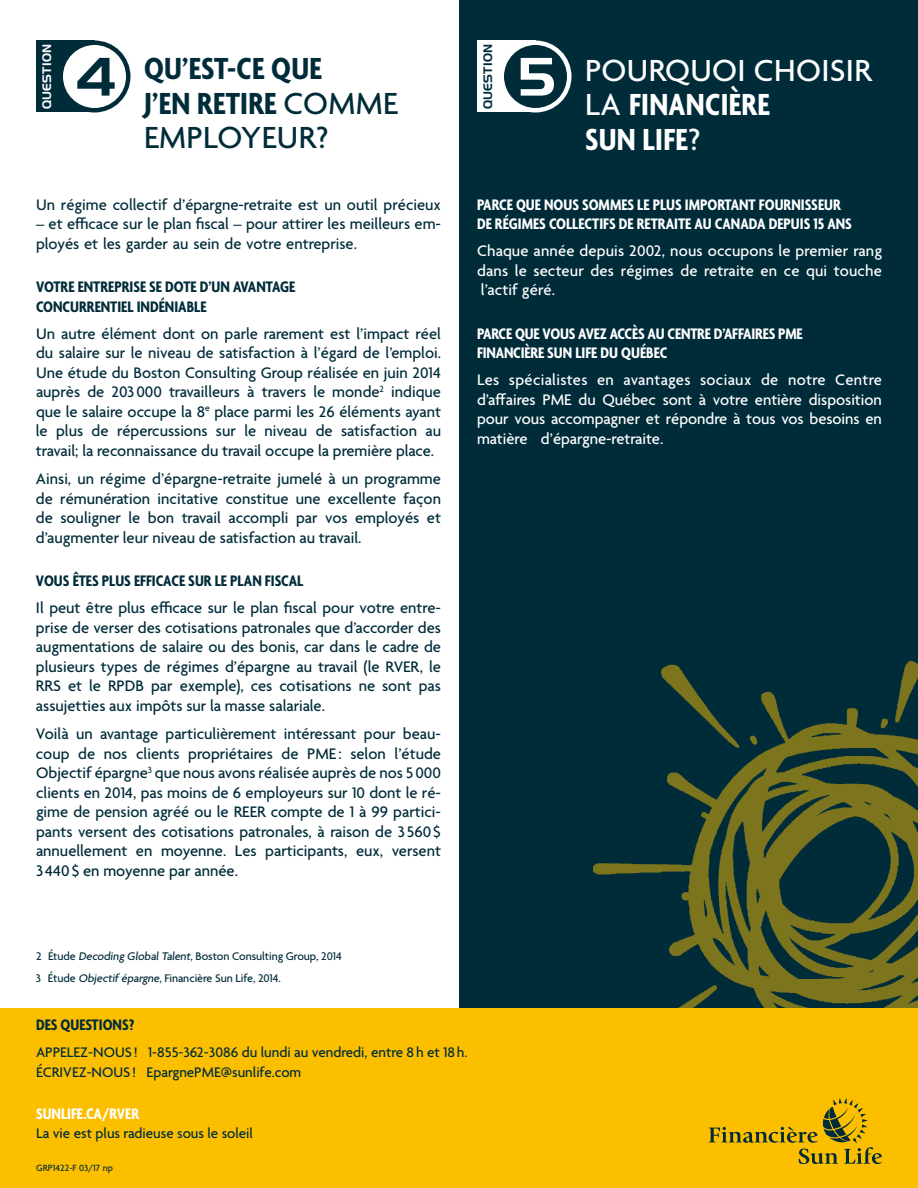
<style>
.page{position:relative;width:918px;height:1188px;background:#fff}
.page>*{position:absolute;margin:0;border:0;box-sizing:border-box;transform-origin:0 0}
.t1{font:52.5px "Handel Gothic BT";color:#fff}
.t2{font:52.5px "Handel Gothic BT";color:#002c3a}
.t3{font:700 condensed 33px/34.5px "Agenda";letter-spacing:.01em;color:#002c3a}
.t4{font:500 33px/34.5px "Agenda";letter-spacing:.01em;color:#fff}
.t5{font:500 16.5px/19.5px "Agenda";color:#002c3a;text-align:justify}
.t6{font:500 16.5px/19.5px "Agenda";color:#fff;text-align:justify}
.t7{font:700 condensed 16.5px/19.5px "Agenda";color:#fff}
.t8{font:700 condensed 16.5px/19.5px "Agenda";color:#002c3a}
.t9{font:500 15px/19.5px "Agenda";color:#002c3a}
.t10{font:500 12px/22.5px "Agenda";letter-spacing:-.005em;color:#002c3a}
.t11{font:12px "Handel Gothic BT";letter-spacing:.02em;color:#002c3a}
.t12{font:12px "Handel Gothic BT";letter-spacing:.02em;color:#fff}
.t13{font:500 9.75px "Agenda";letter-spacing:.01em;color:#002c3a}
.s1{font-weight:500;font-stretch:normal}
.s2{font-weight:700;font-stretch:condensed}
</style>
<div class="page">
<div style="left:459px;top:0;width:459px;height:1008px;background:#002c3a"></div>
<div style="left:477px;top:40px;width:59px;height:72px;background:#fff"></div>
<div style="left:502px;top:43px;width:67px;height:67px;background:#002c3a;border-radius:50%"></div>
<div style="left:500px;top:40px;width:72px;height:72px;border:4px solid #fff;border-radius:50%"></div>
<div style="left:36px;top:40px;width:58px;height:72px;background:#002c3a"></div>
<div style="left:61px;top:43px;width:67px;height:67px;background:#fff;border-radius:50%"></div>
<div style="left:58px;top:40px;width:72px;height:72px;border:4px solid #002c3a;border-radius:50%"></div>
<img style="left:593px;top:661px;width:325px;height:347px">
<div style="left:0;top:1008px;width:918px;height:180px;background:#fcbf00"></div>
<svg style="left:709px;top:1098px;width:173px;height:66px"></svg>
<p class="t12" style="left:40px;top:109px;width:67px;rotate:-90deg">QUESTION</p>
<h1 class="t2" style="left:76px;top:45px;width:42px">4</h1>
<h2 class="t3" style="left:144px;top:53px;width:256px">QU’EST-CE QUE<br>J’EN RETIRE <span class="s1">COMME<br>EMPLOYEUR?</span></h2>
<p class="t5" style="left:36px;top:196px;width:407px">Un régime collectif d’épargne-retraite est un outil précieux</p>
<p class="t5" style="left:36px;top:215px;width:407px">– et efficace sur le plan fiscal – pour attirer les meilleurs em&shy;ployés et les garder au sein de votre entreprise.</p>
<p class="t8" style="left:36px;top:278px;width:261px">VOTRE ENTREPRISE SE DOTE D’UN AVANTAGE<br>CONCURRENTIEL INDÉNIABLE</p>
<p class="t5" style="left:36px;top:325px;width:407px">Un autre élément dont on parle rarement est l’impact réel du salaire sur le niveau de satisfaction à l’égard de l’emploi.<br>Une étude du Boston Consulting Group réalisée en juin 2014 auprès de 203000 travailleurs à travers le monde<sup>2</sup> indique que le salaire occupe la 8<sup>e</sup> place parmi les 26 éléments ayant le plus de répercussions sur le niveau de satisfaction au travail; la reconnaissance du travail occupe la première place.</p>
<p class="t5" style="left:36px;top:470px;width:407px">Ainsi, un régime d’épargne-retraite jumelé à un programme de rémunération incitative constitue une excellente façon de souligner le bon travail accompli par vos employés et d’augmenter leur niveau de satisfaction au travail.</p>
<p class="t8" style="left:36px;top:572px;width:269px">VOUS ÊTES PLUS EFFICACE SUR LE PLAN FISCAL</p>
<p class="t5" style="left:36px;top:599px;width:407px">Il peut être plus efficace sur le plan fiscal pour votre entre&shy;prise de verser des cotisations patronales que d’accorder des augmentations de salaire ou des bonis, car dans le cadre de plusieurs types de régimes d’épargne au travail (le RVER, le RRS et le RPDB par exemple), ces cotisations ne sont pas assujetties aux impôts sur la masse salariale.</p>
<p class="t5" style="left:36px;top:725px;width:407px">Voilà un avantage particulièrement intéressant pour beau&shy;coup de nos clients propriétaires de PME : selon l’étude Objectif épargne<sup>3</sup> que nous avons réalisée auprès de nos 5000 clients en 2014, pas moins de 6 employeurs sur 10 dont le ré&shy;gime de pension agréé ou le REER compte de 1 à 99 partici&shy;pants versent des cotisations patronales, à raison de 3 560$ annuellement en moyenne. Les participants, eux, versent 3 440$ en moyenne par année.</p>
<p class="t11" style="left:481px;top:109px;width:67px;rotate:-90deg">QUESTION</p>
<h1 class="t1" style="left:519px;top:45px;width:37px">5</h1>
<h2 class="t4" style="left:585px;top:55px;width:288px">POURQUOI CHOISIR<br>LA <span class="s2">FINANCIÈRE<br>SUN LIFE</span>?</h2>
<p class="t7" style="left:477px;top:196px;width:376px">PARCE QUE NOUS SOMMES LE PLUS IMPORTANT FOURNISSEUR<br>DE RÉGIMES COLLECTIFS DE RETRAITE AU CANADA DEPUIS 15 ANS</p>
<p class="t6" style="left:477px;top:242px;width:407px">Chaque année depuis 2002, nous occupons le premier rang dans le secteur des régimes de retraite en ce qui touche l’actif géré.</p>
<p class="t7" style="left:477px;top:325px;width:327px">PARCE QUE VOUS AVEZ ACCÈS AU CENTRE D’AFFAIRES PME<br>FINANCIÈRE SUN LIFE DU QUÉBEC</p>
<p class="t6" style="left:477px;top:371px;width:407px">Les spécialistes en avantages sociaux de notre Centre d’affaires PME du Québec sont à votre entière disposition pour vous accompagner et répondre à tous vos besoins en matière d’épargne-retraite.</p>
<p class="t10" style="left:36px;top:945px;width:307px">2 Étude Decoding GlobalTalent, Boston Consulting Group, 2014<br>3 Étude Objectif épargne, Financière Sun Life, 2014.</p>
<p class="t8" style="left:36px;top:1016px;width:100px">DES QUESTIONS?</p>
<p class="t9" style="left:36px;top:1044px;width:433px">APPELEZ-NOUS ! 1-855-362-3086 du lundi au vendredi, entre 8h et 18h.<br>ÉCRIVEZ-NOUS ! EpargnePME@sunlife.com</p>
<p class="t7" style="left:36px;top:1105px;width:105px">SUNLIFE.CA/RVER</p>
<p class="t9" style="left:36px;top:1125px;width:218px">La vie est plus radieuse sous le soleil</p>
<p class="t13" style="left:36px;top:1163px;width:78px">GRP1422-F 03/17 np</p>
</div>
